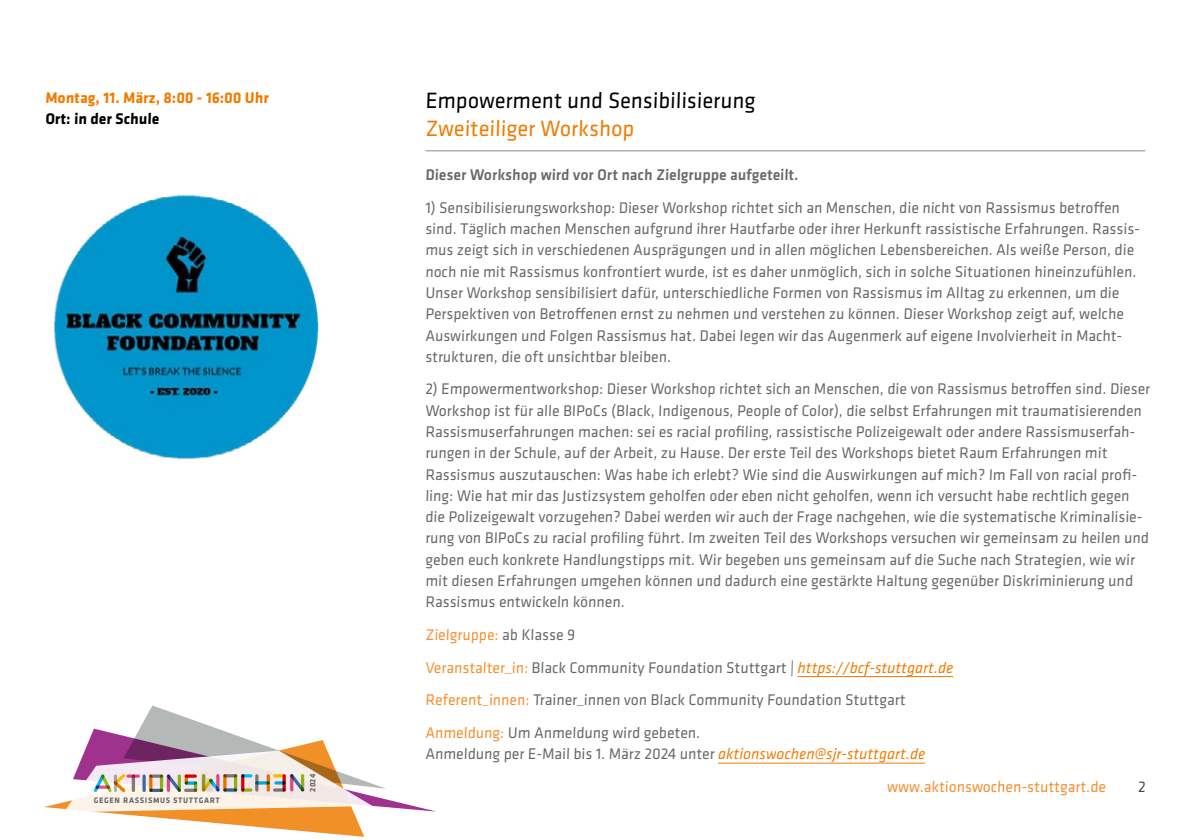
<style>
.page{position:relative;width:1191px;height:840px;background:#fff}
.page>*{position:absolute;margin:0;border:0;box-sizing:border-box;transform-origin:0 0}
.Absatzformat_Headlin{font:23px "Klavika";color:#000;scale:.96 1}
.Absatzformat_Headlin-2{font:23px "Klavika";color:#ef7c00;scale:.96 1}
.Copy-grau{font:16px/21.2px "Klavika";letter-spacing:.005em;color:#6a6969;scale:.96 1}
.Copy-grau-2{font:16px "Klavika";color:#f39131;scale:.96 1}
.Copy-grau-3{font:500 16px "Klavika";color:#6a6969;scale:.96 1}
.Copy-grau-4{font:700 16px "Klavika";color:#ef7c00;scale:.96 1}
.Copy-grau-5{font:700 16px "Klavika";color:#000;scale:.96 1}
.t1{font:16px "Klavika";color:#494948;scale:.96 1}
.t2{font:700 8.2px "Klavika";color:#626662;scale:.96 1}
.s1{color:#6a6969}
.s2{color:#f39131}
.s3{font-style:italic;color:#ef7c00}
</style>
<div class="page">
<svg style="left:44px;top:705px;width:334px;height:132px"></svg>
<svg style="left:64px;top:750px;width:308px;height:61px;background:#dfc8c3"></svg>
<hr style="left:797px;top:675px;width:156px;height:1px;background:#ef7c00">
<hr style="left:718px;top:762px;width:207px;height:1px;background:#ef7c00">
<hr style="left:426px;top:150px;width:718px;height:1px;background:#a7adaa">
<img style="left:53px;top:194px;width:266px;height:266px">
<p class="Copy-grau-4" style="left:45px;top:89px;width:235px">Montag, 11. März, 8:00 - 16:00 Uhr</p>
<p class="Copy-grau-5" style="left:45px;top:110px;width:121px">Ort: in der Schule</p>
<p class="t2" style="left:94px;top:795px;width:133px">GEGEN RASSISMUS STUTTGART</p>
<p class="t2" style="left:308px;top:791px;width:20px;rotate:-90deg">2024</p>
<p class="Absatzformat_Headlin" style="left:425px;top:88px;width:346px">Empowerment und Sensibilisierung</p>
<p class="Absatzformat_Headlin-2" style="left:425px;top:116px;width:220px">Zweiteiliger Workshop</p>
<p class="Copy-grau-3" style="left:425px;top:164px;width:391px">Dieser Workshop wird vor Ort nach Zielgruppe aufgeteilt.</p>
<p class="Copy-grau" style="left:425px;top:197px;width:746px">1) Sensibilisierungsworkshop: Dieser Workshop richtet sich an Menschen, die nicht von Rassismus betroffen sind. Täglich machen Menschen aufgrund ihrer Hautfarbe oder ihrer Herkunft rassistische Erfahrungen. Rassis&shy;mus zeigt sich in verschiedenen Ausprägungen und in allen möglichen Lebensbereichen. Als weiße Person, die noch nie mit Rassismus konfrontiert wurde, ist es daher unmöglich, sich in solche Situationen hineinzufühlen.<br>Unser Workshop sensibilisiert dafür, unterschiedliche Formen von Rassismus im Alltag zu erkennen, um die Perspektiven von Betroffenen ernst zu nehmen und verstehen zu können. Dieser Workshop zeigt auf, welche Auswirkungen und Folgen Rassismus hat. Dabei legen wir das Augenmerk auf eigene Involvierheit in Macht&shy;strukturen, die oft unsichtbar bleiben.</p>
<p class="Copy-grau" style="left:425px;top:378px;width:757px">2) Empowermentworkshop: Dieser Workshop richtet sich an Menschen, die von Rassismus betroffen sind. Dieser Workshop ist für alle BIPoCs (Black, Indigenous, People of Color), die selbst Erfahrungen mit traumatisierenden Rassismuserfahrungen machen: sei es racial profiling, rassistische Polizeigewalt oder andere Rassismuserfah&shy;rungen in der Schule, auf der Arbeit, zu Hause. Der erste Teil des Workshops bietet Raum Erfahrungen mit Rassismus auszutauschen: Was habe ich erlebt? Wie sind die Auswirkungen auf mich? Im Fall von racial profi&shy;ling: Wie hat mir das Justizsystem geholfen oder eben nicht geholfen, wenn ich versucht habe rechtlich gegen die Polizeigewalt vorzugehen? Dabei werden wir auch der Frage nachgehen, wie die systematische Kriminalisie&shy;rung von BIPoCs zu racial profiling führt. Im zweiten Teil des Workshops versuchen wir gemeinsam zu heilen und geben euch konkrete Handlungstipps mit. Wir begeben uns gemeinsam auf die Suche nach Strategien, wie wir mit diesen Erfahrungen umgehen können und dadurch eine gestärkte Haltung gegenüber Diskriminierung und Rassismus entwickeln können.</p>
<p class="Copy-grau-2" style="left:425px;top:625px;width:158px">Zielgruppe: <span class="s1">ab Klasse 9</span></p>
<p class="Copy-grau" style="left:425px;top:656px;width:552px"><span class="s2">Veranstalter_in:</span> Black Community Foundation Stuttgart | <span class="s3">https://bcf-stuttgart.de</span></p>
<p class="Copy-grau" style="left:425px;top:689px;width:502px"><span class="s2">Referent_innen:</span> Trainer_innen von Black Community Foundation Stuttgart</p>
<p class="Copy-grau" style="left:425px;top:721px;width:523px"><span class="s2">Anmeldung:</span> Um Anmeldung wird gebeten.<br>Anmeldung per E-Mail bis 1. März 2024 unter <span class="s3">aktionswochen@sjr-stuttgart.de</span></p>
<p class="Copy-grau-2" style="left:887px;top:778px;width:230px">www.aktionswochen-stuttgart.de</p>
<p class="t1" style="left:1138px;top:778px;width:10px">2</p>
</div>
